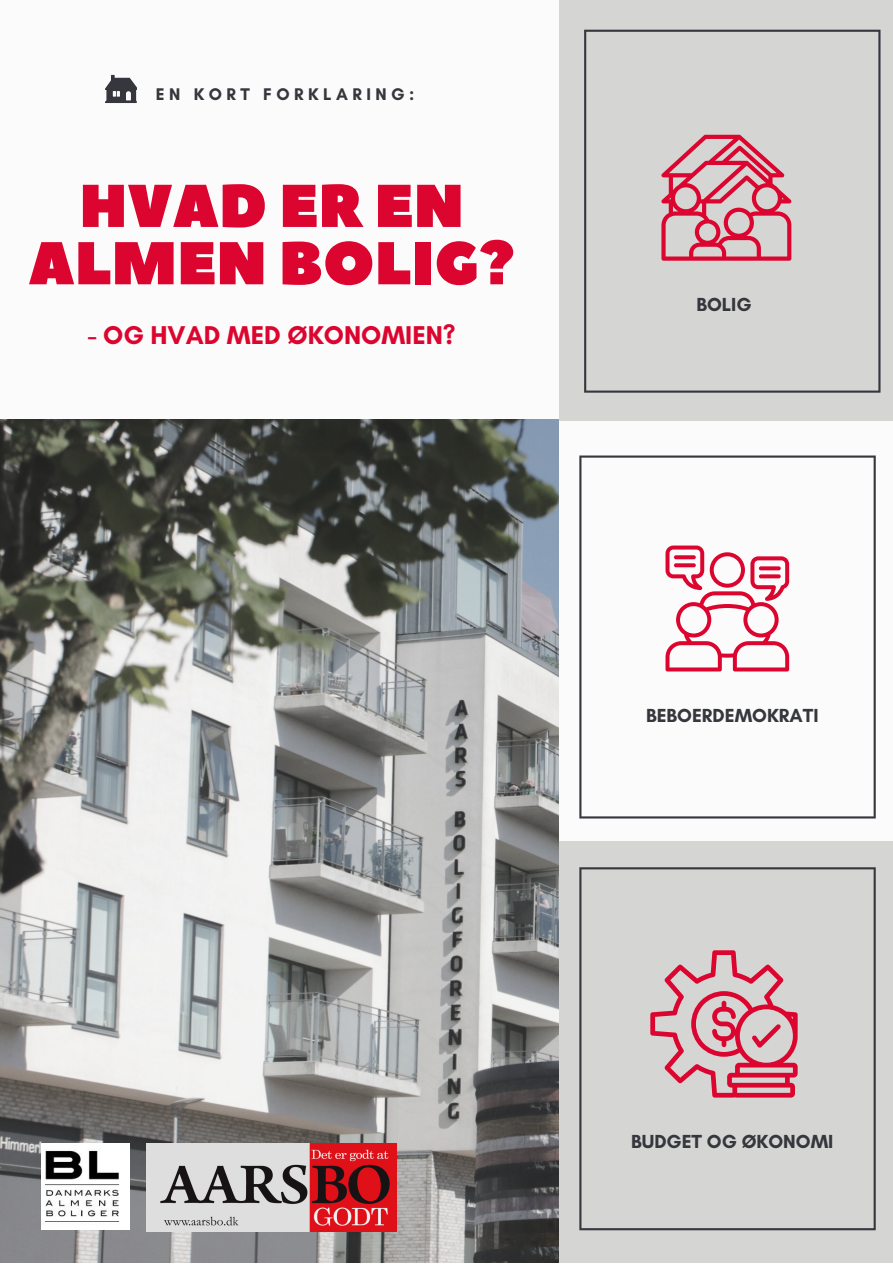
<style>
.page{position:relative;width:893px;height:1264px;background:#fff}
.page>*{position:absolute;margin:0;border:0;box-sizing:border-box;transform-origin:0 0}
.t1{font:60.15px/57.3px "Peace Sans";color:#db052f;text-align:center}
.t2{font:700 26.25px "Glacial Indifference";color:#db052f}
.t3{font:700 19.2px "Glacial Indifference";color:#36373d}
.t4{font:700 17.25px "Glacial Indifference";letter-spacing:.26em;color:#36373d}
</style>
<div class="page">
<div style="left:0;top:0;width:892px;height:1262px;background:#fbfbfb"></div>
<img style="left:0;top:420px;width:559px;height:842px">
<div style="left:559px;top:0;width:333px;height:420px;background:#d5d6d4"></div>
<div style="left:559px;top:841px;width:333px;height:421px;background:#d5d6d4"></div>
<img style="left:147px;top:1143px;width:249px;height:87px">
<svg style="left:579px;top:455px;width:296px;height:363px"></svg>
<svg style="left:665px;top:545px;width:124px;height:126px"></svg>
<svg style="left:674px;top:555px;width:21px;height:4px"></svg>
<svg style="left:758px;top:566px;width:22px;height:4px"></svg>
<svg style="left:674px;top:563px;width:21px;height:4px"></svg>
<svg style="left:758px;top:574px;width:22px;height:4px"></svg>
<svg style="left:579px;top:867px;width:296px;height:363px"></svg>
<svg style="left:650px;top:950px;width:147px;height:147px"></svg>
<svg style="left:584px;top:30px;width:296px;height:362px"></svg>
<svg style="left:661px;top:135px;width:130px;height:126px"></svg>
<svg style="left:106px;top:75px;width:30px;height:28px"></svg>
<img style="left:41px;top:1143px;width:89px;height:86px">
<p class="t4" style="left:156px;top:83px;width:260px">EN KORT FORKLARING:</p>
<p class="t1" style="left:28px;top:179px;width:488px">HVAD ER EN<br>ALMEN BOLIG?</p>
<p class="t2" style="left:88px;top:319px;width:369px">- OG HVAD MED ØKONOMIEN?</p>
<p class="t3" style="left:696px;top:293px;width:57px">BOLIG</p>
<p class="t3" style="left:646px;top:704px;width:174px">BEBOERDEMOKRATI</p>
<p class="t3" style="left:631px;top:1129px;width:204px">BUDGET OG ØKONOMI</p>
</div>
